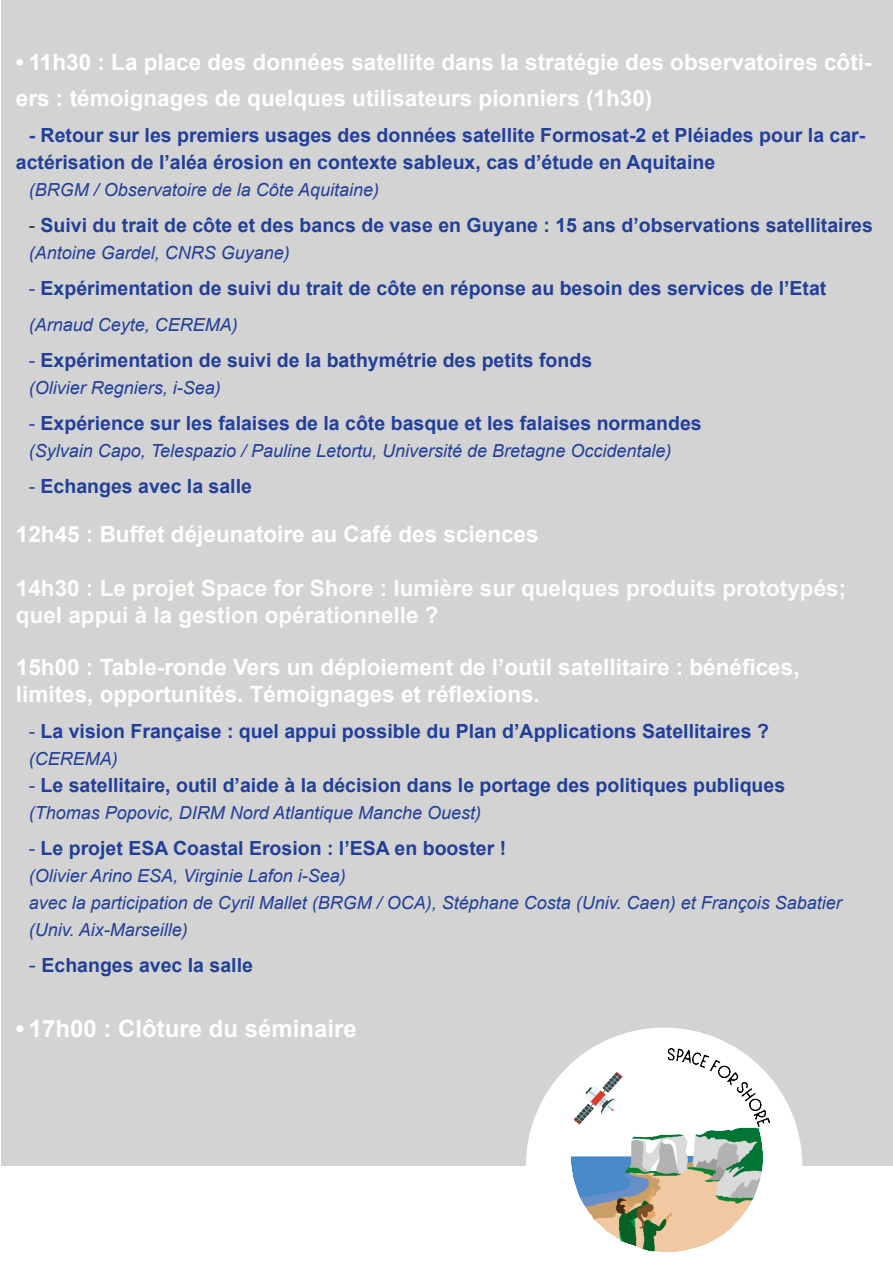
<style>
.page{position:relative;width:893px;height:1263px;background:#fff}
.page>*{position:absolute;margin:0;border:0;box-sizing:border-box;transform-origin:0 0}
.t1{font:700 24px "Arial";color:#fff}
.t2{font:700 22.5px/36px "Arial";color:#fff}
.t3{font:700 22.5px/27px "Arial";color:#fdfcf9}
.t4{font:700 19.5px/27px "Arial";color:#223f99}
.t5{font:italic 18px/27px "Arial";color:#223f99}
.s1{font-weight:400;color:#231f20}
.s2{font-weight:400}
.s3{font-weight:400;font-size:21px}
</style>
<div class="page">
<div style="left:2px;top:0;width:891px;height:1166px;background:#d3d3d3"></div>
<svg style="left:526px;top:1027px;width:276px;height:139px"></svg>
<img style="left:571px;top:1045px;width:201px;height:207px">
<p class="t2" style="left:16px;top:45px;width:857px">• 11h30 : La place des données satellite dans la stratégie des observatoires côti&shy;ers : témoignages de quelques utilisateurs pionniers (1h30)</p>
<p class="t4" style="left:16px;top:123px;width:851px;text-indent:13px">- Retour sur les premiers usages des données satellite Formosat-2 et Pléiades pour la car&shy;actérisation de l’aléa érosion en contexte sableux, cas d’étude en Aquitaine</p>
<p class="t5" style="left:29px;top:177px;width:352px">(BRGM / Observatoire de la Côte Aquitaine)</p>
<p class="t4" style="left:29px;top:213px;width:846px"><span class="s1">-</span> Suivi du trait de côte et des bancs de vase en Guyane : 15 ans d’observations satellitaires</p>
<p class="t5" style="left:29px;top:240px;width:263px">(Antoine Gardel, CNRS Guyane)</p>
<p class="t4" style="left:29px;top:276px;width:799px"><span class="s2">-</span> Expérimentation de suivi du trait de côte en réponse au besoin des services de l’Etat</p>
<p class="t5" style="left:29px;top:312px;width:211px">(Arnaud Ceyte, CEREMA)</p>
<p class="t4" style="left:29px;top:348px;width:565px"><span class="s2">-</span> Expérimentation de suivi de la bathymétrie des petits fonds</p>
<p class="t5" style="left:29px;top:375px;width:194px">(Olivier Regniers, i-Sea)</p>
<p class="t4" style="left:29px;top:411px;width:675px"><span class="s2">-</span> Expérience sur les falaises de la côte basque et les falaises normandes</p>
<p class="t5" style="left:29px;top:438px;width:644px">(Sylvain Capo, Telespazio / Pauline Letortu, Université de Bretagne Occidentale)</p>
<p class="t4" style="left:29px;top:474px;width:225px"><span class="s2">-</span> Echanges avec la salle</p>
<p class="t2" style="left:16px;top:517px;width:524px">12h45 : Buffet déjeunatoire au Café des sciences</p>
<p class="t3" style="left:16px;top:575px;width:832px">14h30 : Le projet Space for Shore : lumière sur quelques produits prototypés; quel appui à la gestion opérationnelle ?</p>
<p class="t2" style="left:16px;top:654px;width:785px;line-height:27px">15h00 : Table-ronde Vers un déploiement de l’outil satellitaire : bénéfices, limites, opportunités. Témoignages et réflexions.</p>
<p class="t4" style="left:29px;top:718px;width:742px"><span class="s2">-</span> La vision Française : quel appui possible du Plan d’Applications Satellitaires ?</p>
<p class="t5" style="left:29px;top:746px;width:90px">(CEREMA)</p>
<p class="t4" style="left:29px;top:772px;width:758px"><span class="s2">-</span> Le satellitaire, outil d’aide à la décision dans le portage des politiques publiques</p>
<p class="t5" style="left:29px;top:800px;width:454px">(Thomas Popovic, DIRM Nord Atlantique Manche Ouest)</p>
<p class="t4" style="left:29px;top:835px;width:479px"><span class="s2">-</span> Le projet ESA Coastal Erosion : l’ESA en booster !</p>
<p class="t5" style="left:29px;top:863px;width:814px">(Olivier Arino ESA, Virginie Lafon i-Sea)<br>avec la participation de Cyril Mallet (BRGM / OCA), Stéphane Costa (Univ. Caen) et François Sabatier (Univ. Aix-Marseille)</p>
<p class="t4" style="left:29px;top:952px;width:226px"><span class="s3">-</span> Echanges avec la salle</p>
<p class="t1" style="left:16px;top:1013px;width:342px">• 17h00 : Clôture du séminaire</p>
</div>
